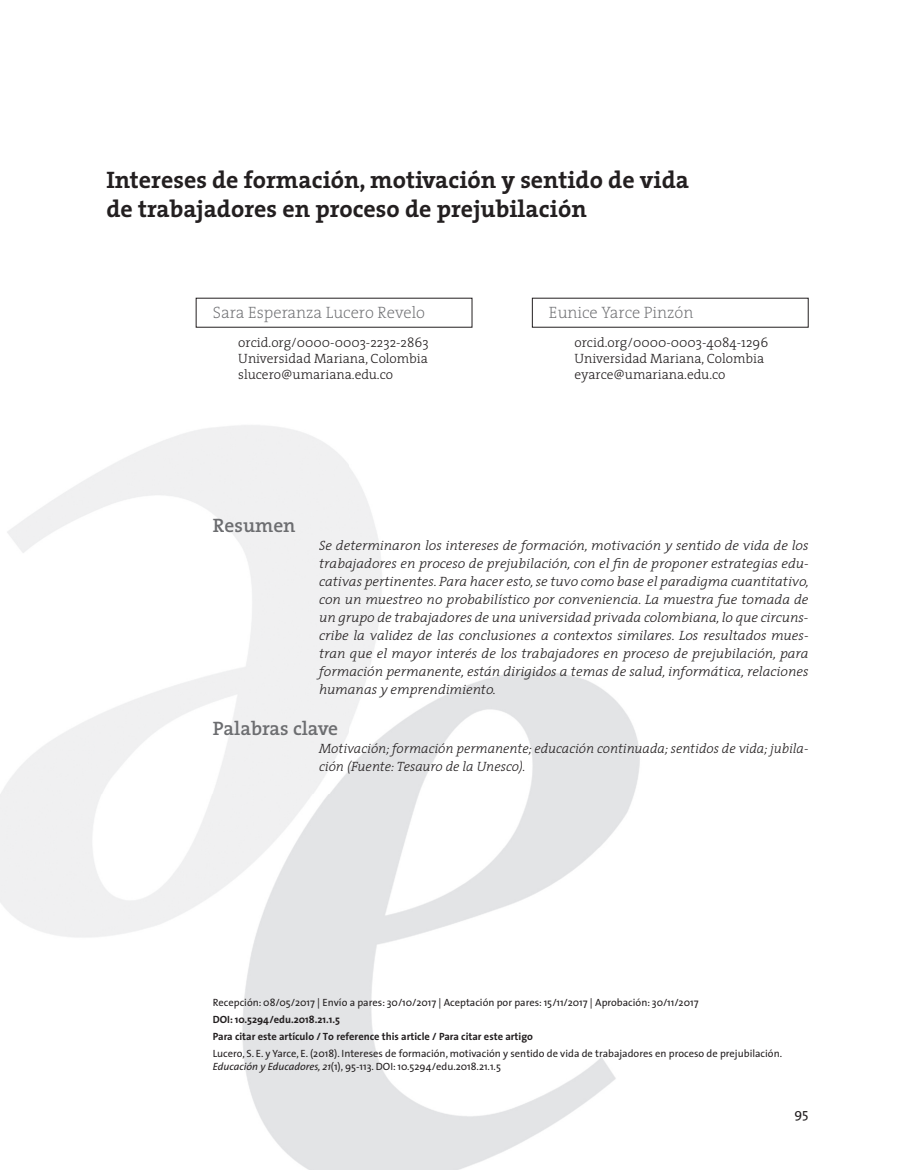
<style>
.page{position:relative;width:915px;height:1170px;background:#fff}
.page>*{position:absolute;margin:0;border:0;box-sizing:border-box;transform-origin:0 0}
.t1{font:700 24px/28.8px "The Serif";color:#231f20}
.t2{font:600 19.5px "The Serif";color:#6c6d70}
.t3{font:200 16.5px "The Serif";color:#6c6d70}
.t4{font:italic 300 13.5px/18px "The Serif";color:#231f20;text-align:justify;scale:1.04 1}
.t5{font:300 13.5px/16.2px "The Serif";color:#231f20;text-align:justify}
.t6{font:italic 300 13.5px/18px "The Serif";color:#231f20}
.t7{font:13.5px "The Sans";color:#231f20}
.t8{font:10.5px/12.6px "The Sans";color:#231f20}
.t9{font:700 10.5px/16.8px "The Sans";color:#231f20}
.s1{font-style:italic}
</style>
<div class="page">
<svg style="left:195px;top:297px;width:277px;height:31px"></svg>
<svg style="left:531px;top:297px;width:277px;height:31px"></svg>
<h1 class="t1" style="left:106px;top:165px;width:584px">Intereses de formación, motivación y sentido de vida de trabajadores en proceso de prejubilación</h1>
<p class="t3" style="left:213px;top:298px;width:214px">Sara Esperanza Lucero Revelo</p>
<p class="t5" style="left:238px;top:333px;width:192px">orcid.org/0000-0003-2232-2863<br>Universidad Mariana, Colombia slucero@umariana.edu.co</p>
<h2 class="t2" style="left:213px;top:508px;width:84px">Resumen</h2>
<p class="t3" style="left:549px;top:298px;width:146px">Eunice Yarce Pinzón</p>
<p class="t5" style="left:574px;top:333px;width:195px;text-align:left">orcid.org/0000-0003-4084-1296<br>Universidad Mariana, Colombia eyarce@umariana.edu.co</p>
<p class="t4" style="left:319px;top:535px;width:472px">Se determinaron los intereses de formación, motivación y sentido de vida de los trabajadores en proceso de prejubilación, con el fin de proponer estrategias edu&shy;cativas pertinentes. Para hacer esto, se tuvo como base el paradigma cuantitativo, con un muestreo no probabilístico por conveniencia. La muestra fue tomada de un grupo de trabajadores de una universidad privada colombiana, lo que circuns&shy;cribe la validez de las conclusiones a contextos similares. Los resultados mues&shy;tran que el mayor interés de los trabajadores en proceso de prejubilación, para formación permanente, están dirigidos a temas de salud, informática, relaciones humanas y emprendimiento.</p>
<h2 class="t2" style="left:213px;top:712px;width:127px">Palabras clave</h2>
<p class="t6" style="left:319px;top:739px;width:490px">Motivación; formación permanente; educación continuada; sentidos de vida; jubila&shy;ción (Fuente: Tesauro de la Unesco).</p>
<p class="t8" style="left:213px;top:996px;width:487px">Recepción: 08/05/2017 | Envío a pares: 30/10/2017 | Aceptación por pares: 15/11/2017 | Aprobación: 30/11/2017</p>
<p class="t9" style="left:213px;top:1010px;width:321px">DOI: 10.5294/edu.2018.21.1.5<br>Para citar este artículo / To reference this article / Para citar este artigo</p>
<p class="t8" style="left:213px;top:1046px;width:570px">Lucero, S. E. y Yarce, E. (2018). Intereses de formación, motivación y sentido de vida de trabajadores en proceso de prejubilación.<br><span class="s1">Educación y Educadores, 21</span>(1), 95-113. DOI: 10.5294/edu.2018.21.1.5</p>
<p class="t7" style="left:794px;top:1102px;width:16px">95</p>
</div>
